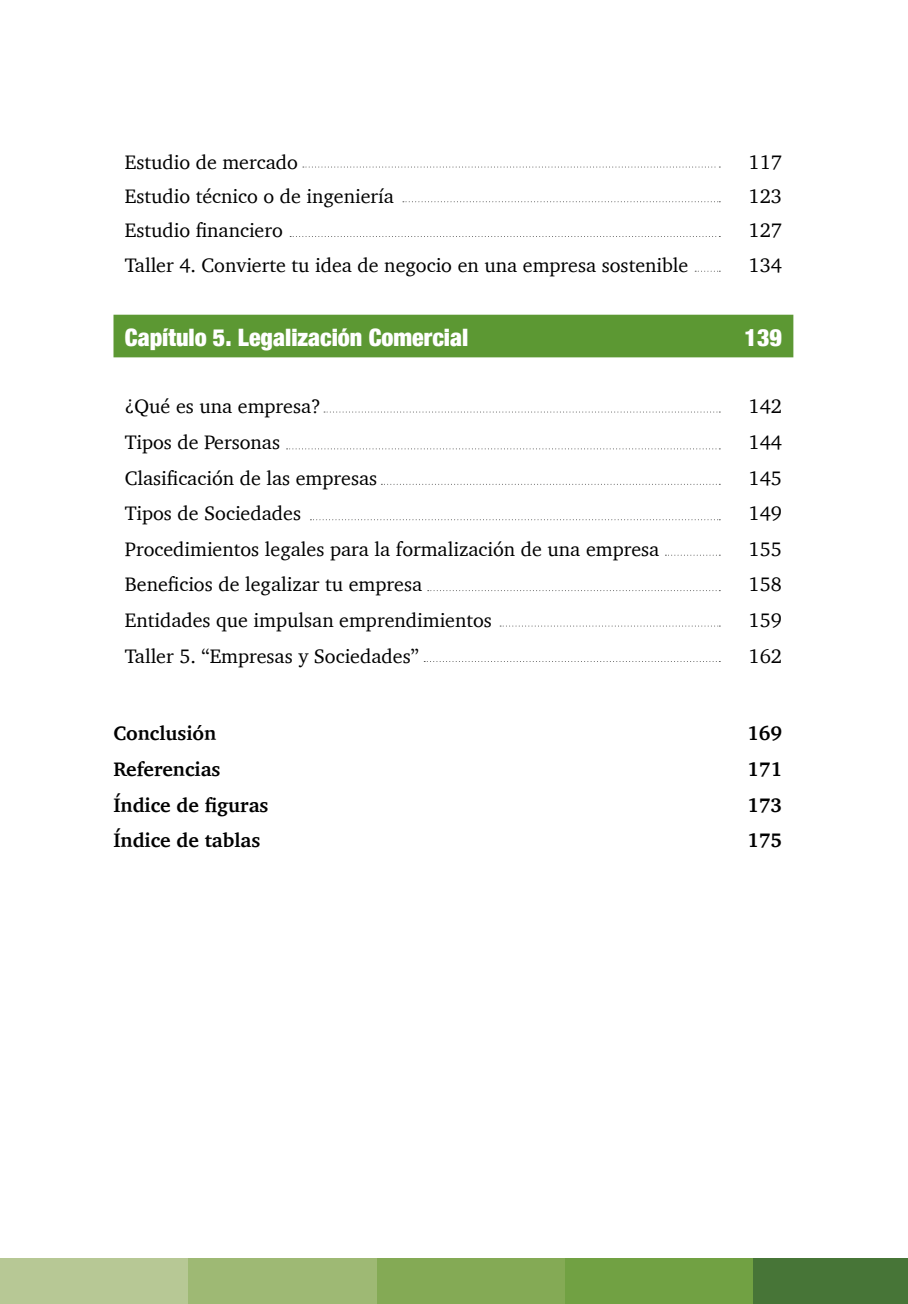
<style>
.page{position:relative;width:908px;height:1304px;background:#fff}
.page>*{position:absolute;margin:0;border:0;box-sizing:border-box;transform-origin:0 0}
.t1{font:900 condensed 24px "Helvetica Neue";color:#fff}
.t2{font:20px "Charter";color:#000}
.t3{font:700 20px "Charter";color:#000}
</style>
<div class="page">
<div style="left:113px;top:315px;width:680px;height:42px;background:#5c9833"></div>
<svg style="left:403px;top:201px;width:317px;height:1px"></svg>
<svg style="left:290px;top:236px;width:430px;height:1px"></svg>
<svg style="left:303px;top:167px;width:417px;height:1px"></svg>
<svg style="left:694px;top:271px;width:26px;height:1px"></svg>
<svg style="left:324px;top:412px;width:396px;height:1px"></svg>
<svg style="left:286px;top:448px;width:434px;height:1px"></svg>
<svg style="left:381px;top:484px;width:339px;height:1px"></svg>
<svg style="left:310px;top:519px;width:410px;height:1px"></svg>
<svg style="left:665px;top:555px;width:55px;height:1px"></svg>
<svg style="left:427px;top:590px;width:293px;height:1px"></svg>
<svg style="left:500px;top:626px;width:220px;height:1px"></svg>
<svg style="left:424px;top:661px;width:296px;height:1px"></svg>
<div style="left:0;top:1259px;width:188px;height:45px;background:#b7c895"></div>
<div style="left:188px;top:1259px;width:188px;height:45px;background:#9eb974"></div>
<div style="left:376px;top:1259px;width:189px;height:45px;background:#84aa55"></div>
<div style="left:565px;top:1259px;width:188px;height:45px;background:#71a143"></div>
<div style="left:753px;top:1259px;width:154px;height:45px;background:#477537"></div>
<p class="t2" style="left:125px;top:145px;width:174px">Estudio de mercado</p>
<p class="t2" style="left:748px;top:145px;width:35px">117</p>
<p class="t2" style="left:125px;top:179px;width:270px">Estudio técnico o de ingeniería</p>
<p class="t2" style="left:748px;top:179px;width:35px">123</p>
<p class="t2" style="left:125px;top:213px;width:159px">Estudio financiero</p>
<p class="t2" style="left:748px;top:213px;width:35px">127</p>
<p class="t2" style="left:125px;top:248px;width:565px">Taller 4. Convierte tu idea de negocio en una empresa sostenible</p>
<p class="t2" style="left:748px;top:248px;width:35px">134</p>
<p class="t1" style="left:125px;top:318px;width:345px">Capítulo 5. Legalización Comercial</p>
<p class="t1" style="left:744px;top:318px;width:39px">139</p>
<p class="t2" style="left:125px;top:389px;width:197px">¿Qué es una empresa?</p>
<p class="t2" style="left:748px;top:389px;width:35px">142</p>
<p class="t2" style="left:125px;top:425px;width:157px">Tipos de Personas</p>
<p class="t2" style="left:748px;top:425px;width:35px">144</p>
<p class="t2" style="left:125px;top:460px;width:254px">Clasificación de las empresas</p>
<p class="t2" style="left:748px;top:460px;width:35px">145</p>
<p class="t2" style="left:125px;top:496px;width:178px">Tipos de Sociedades</p>
<p class="t2" style="left:748px;top:496px;width:35px">149</p>
<p class="t2" style="left:125px;top:532px;width:536px">Procedimientos legales para la formalización de una empresa</p>
<p class="t2" style="left:748px;top:532px;width:35px">155</p>
<p class="t2" style="left:125px;top:567px;width:299px">Beneficios de legalizar tu empresa</p>
<p class="t2" style="left:748px;top:567px;width:35px">158</p>
<p class="t2" style="left:125px;top:603px;width:368px">Entidades que impulsan emprendimientos</p>
<p class="t2" style="left:748px;top:603px;width:35px">159</p>
<p class="t2" style="left:125px;top:638px;width:295px">Taller 5. “Empresas y Sociedades”</p>
<p class="t2" style="left:748px;top:638px;width:35px">162</p>
<p class="t3" style="left:113px;top:716px;width:104px">Conclusión</p>
<p class="t3" style="left:746px;top:716px;width:36px">169</p>
<p class="t3" style="left:113px;top:752px;width:108px">Referencias</p>
<p class="t3" style="left:746px;top:752px;width:36px">171</p>
<p class="t3" style="left:113px;top:787px;width:156px">Índice de figuras</p>
<p class="t3" style="left:746px;top:787px;width:36px">173</p>
<p class="t3" style="left:113px;top:823px;width:148px">Índice de tablas</p>
<p class="t3" style="left:746px;top:823px;width:36px">175</p>
</div>
